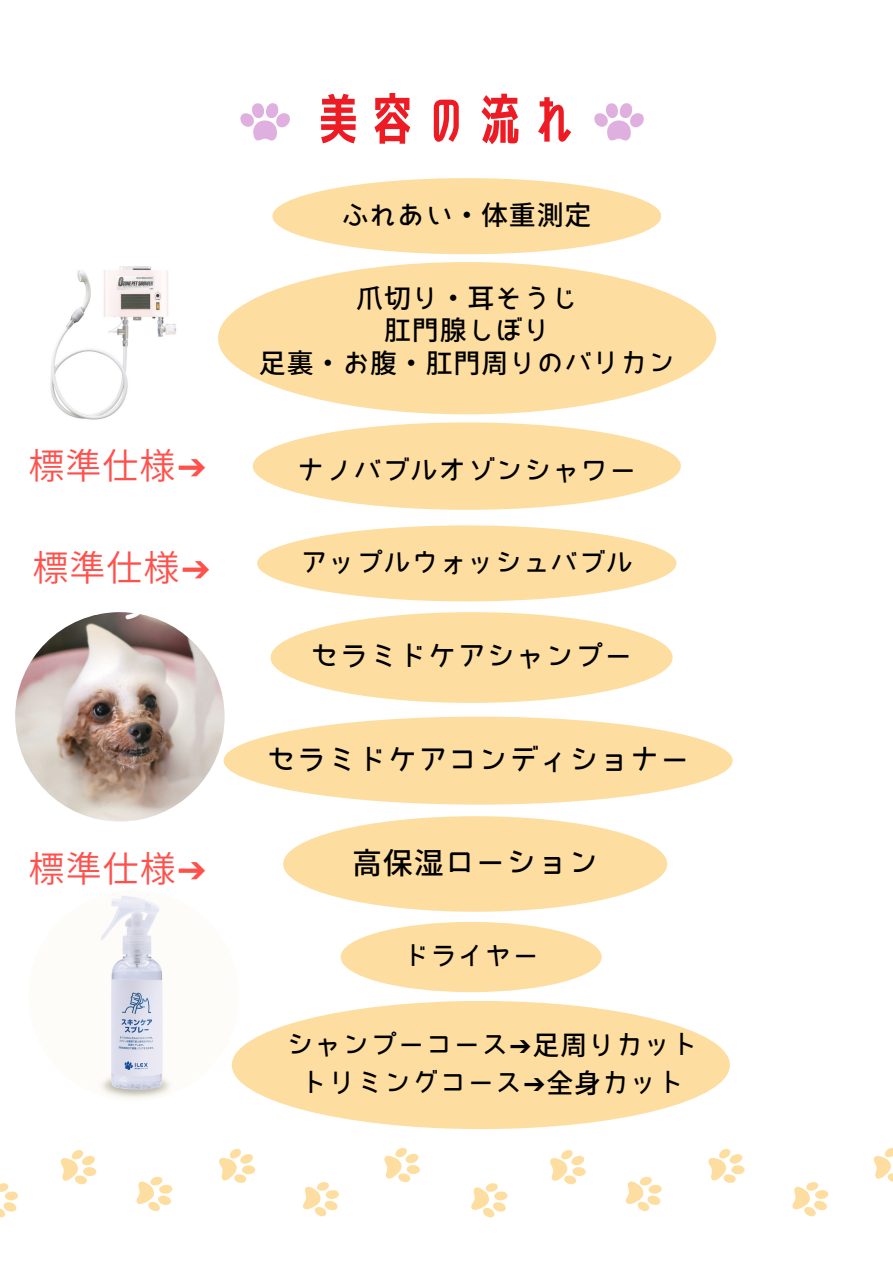
<style>
.page{position:relative;width:893px;height:1264px;background:#fff}
.page>*{position:absolute;margin:0;border:0;box-sizing:border-box;transform-origin:0 0}
.t1{font:54px "Senobi Gothic Bold";color:#ed1c24}
.t2{font:36px "Bokutachino Gothic 2";letter-spacing:.03em;color:#ff514c}
.t3{font:700 30px "Bokutachino Gothic 2";letter-spacing:.03em;color:#000}
.t4{font:700 29.4px "Bokutachino Gothic 2";letter-spacing:.03em;color:#000}
.t5{font:700 28.5px "Bokutachino Gothic 2";letter-spacing:.03em;color:#000}
.t6{font:700 27.6px "Bokutachino Gothic 2";letter-spacing:.03em;color:#000}
.t7{font:700 27px/32.5px "Bokutachino Gothic 2";letter-spacing:.03em;color:#000;text-align:center}
.t8{font:700 26.55px "Bokutachino Gothic 2";letter-spacing:.03em;color:#000}
.s1{font-family:"DejaVu Sans"}
.s2{font-family:"DejaVu Sans";font-weight:400}
</style>
<div class="page">
<svg style="left:303px;top:1182px;width:36px;height:35px"></svg>
<svg style="left:60px;top:1150px;width:37px;height:35px"></svg>
<svg style="left:0;top:1183px;width:18px;height:35px"></svg>
<svg style="left:219px;top:1149px;width:37px;height:34px"></svg>
<svg style="left:136px;top:1176px;width:37px;height:35px"></svg>
<svg style="left:384px;top:1148px;width:36px;height:34px"></svg>
<svg style="left:792px;top:1182px;width:37px;height:35px"></svg>
<svg style="left:550px;top:1150px;width:36px;height:35px"></svg>
<svg style="left:471px;top:1183px;width:37px;height:35px"></svg>
<svg style="left:708px;top:1149px;width:37px;height:34px"></svg>
<svg style="left:626px;top:1176px;width:36px;height:35px"></svg>
<svg style="left:873px;top:1148px;width:19px;height:34px"></svg>
<img style="left:28px;top:890px;width:211px;height:211px;border-radius:50%">
<svg style="left:594px;top:103px;width:49px;height:37px"></svg>
<img style="left:15px;top:612px;width:209px;height:209px;border-radius:50%">
<img style="left:15px;top:241px;width:195px;height:194px;border-radius:50%">
<div style="left:218px;top:262px;width:498px;height:152px;background:#fddea0;border-radius:50%"></div>
<div style="left:270px;top:612px;width:402px;height:91px;background:#fddea0;border-radius:50%"></div>
<div style="left:340px;top:921px;width:261px;height:71px;background:#fddea0;border-radius:50%"></div>
<div style="left:232px;top:1000px;width:497px;height:129px;background:#fddea0;border-radius:50%"></div>
<div style="left:223px;top:716px;width:509px;height:88px;background:#fddea0;border-radius:50%"></div>
<div style="left:257px;top:525px;width:419px;height:76px;background:#fddea0;border-radius:50%"></div>
<div style="left:253px;top:422px;width:427px;height:88px;background:#fddea0;border-radius:50%"></div>
<div style="left:283px;top:816px;width:384px;height:95px;background:#fddea0;border-radius:50%"></div>
<div style="left:272px;top:178px;width:389px;height:76px;background:#fddea0;border-radius:50%"></div>
<svg style="left:240px;top:103px;width:50px;height:37px"></svg>
<h2 class="t2" style="left:28px;top:447px;width:180px">標準仕様<span class="s1">➔</span></h2>
<h2 class="t2" style="left:32px;top:549px;width:180px">標準仕様<span class="s1">➔</span></h2>
<h2 class="t2" style="left:29px;top:850px;width:180px">標準仕様<span class="s1">➔</span></h2>
<h1 class="t1" style="left:311px;top:82px;width:271px">美容の流れ</h1>
<p class="t7" style="left:342px;top:199px;width:251px">ふれあい・体重測定</p>
<p class="t7" style="left:259px;top:281px;width:417px">爪切り・耳そうじ<br>肛門腺しぼり<br>足裏・お腹・肛門周りのバリカン</p>
<p class="t6" style="left:297px;top:456px;width:341px">ナノバブルオゾンシャワー</p>
<p class="t7" style="left:300px;top:546px;width:334px">アップルウォッシュバブル</p>
<p class="t5" style="left:310px;top:642px;width:323px">セラミドケアシャンプー</p>
<p class="t4" style="left:267px;top:744px;width:424px">セラミドケアコンディショナー</p>
<p class="t3" style="left:352px;top:847px;width:248px">高保湿ローション</p>
<p class="t8" style="left:403px;top:942px;width:137px">ドライヤー</p>
<p class="t7" style="left:287px;top:1026px;width:413px;line-height:37px">シャンプーコース<span class="s2">➔</span>足周りカットトリミングコース<span class="s2">➔</span>全身カット</p>
</div>
